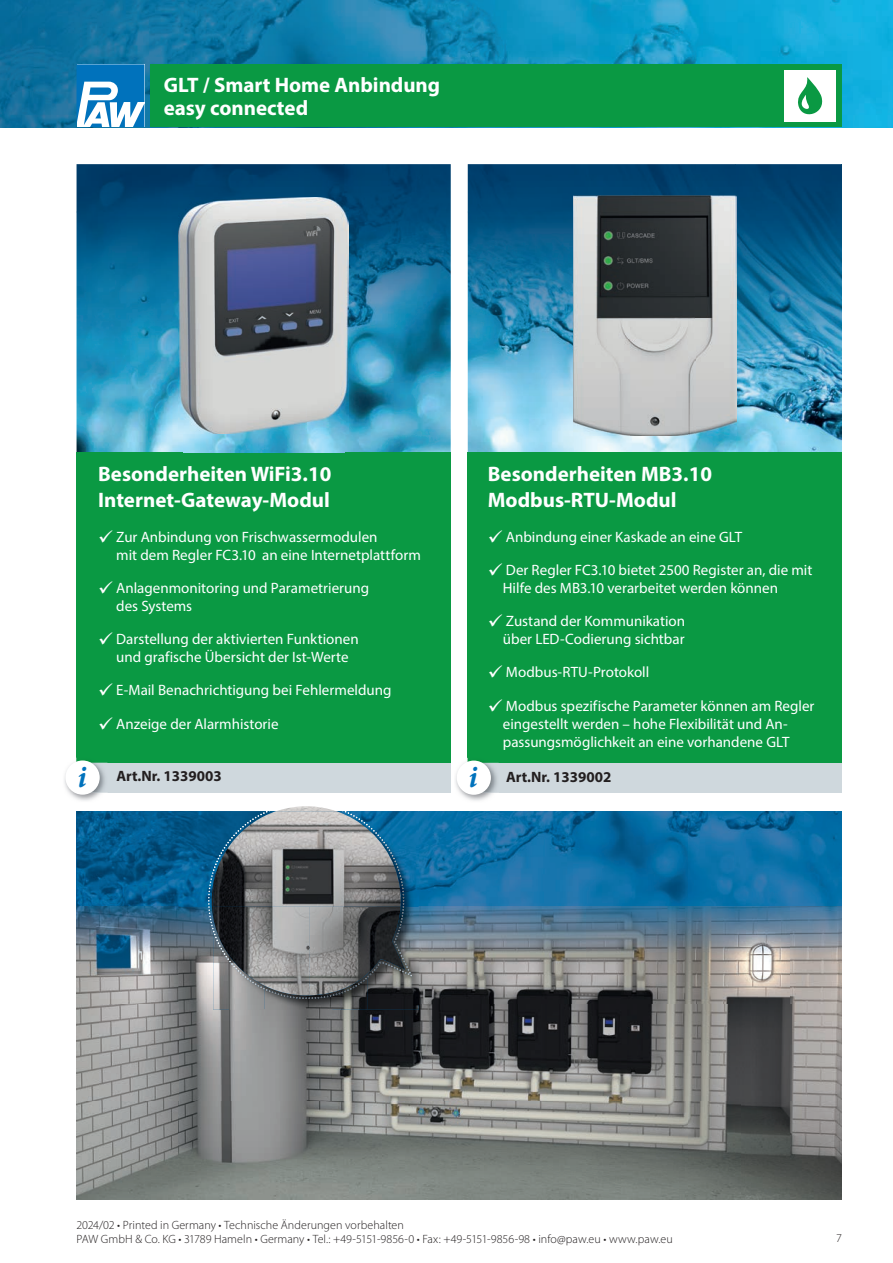
<style>
.page{position:relative;width:893px;height:1263px;background:#fff}
.page>*{position:absolute;margin:0;border:0;box-sizing:border-box;transform-origin:0 0}
.t1{font:italic 700 31.05px "Minion Pro";color:#0072bc}
.t2{font:700 21px/25.2px "Myriad Pro";color:#fff}
.t3{font:15px/18px "Myriad Pro";color:#fff}
.t4{font:700 15px "Myriad Pro";color:#231f20}
.t5{font:300 12px/13.5px "Myriad Pro";letter-spacing:.005em;color:#231f20}
</style>
<div class="page">
<img style="left:0;top:0;width:893px;height:127px">
<div style="left:151px;top:64px;width:691px;height:63px;background:#0a9943"></div>
<svg style="left:77px;top:64px;width:67px;height:63px"></svg>
<div style="left:784px;top:70px;width:52px;height:51px;background:#fff"></div>
<svg style="left:796px;top:77px;width:31px;height:45px"></svg>
<div style="left:77px;top:452px;width:374px;height:318px;background:#0a9943"></div>
<div style="left:77px;top:763px;width:374px;height:29px;background:#cfd8dd"></div>
<img style="left:344px;top:164px;width:107px;height:288px">
<img style="left:77px;top:164px;width:267px;height:48px">
<img style="left:77px;top:212px;width:106px;height:240px">
<img style="left:183px;top:434px;width:161px;height:18px">
<img style="left:179px;top:197px;width:170px;height:237px">
<img style="left:735px;top:164px;width:107px;height:288px">
<img style="left:468px;top:164px;width:267px;height:48px">
<img style="left:468px;top:212px;width:106px;height:240px">
<img style="left:574px;top:436px;width:161px;height:16px">
<img style="left:573px;top:195px;width:164px;height:241px">
<div style="left:468px;top:452px;width:374px;height:312px;background:#0a9943"></div>
<img style="left:64px;top:758px;width:43px;height:43px">
<img style="left:77px;top:758px;width:30px;height:5px">
<img style="left:93px;top:763px;width:14px;height:29px">
<div style="left:66px;top:760px;width:34px;height:35px;background:#fff;border-radius:50%"></div>
<div style="left:468px;top:763px;width:374px;height:29px;background:#cfd8dd"></div>
<img style="left:455px;top:758px;width:44px;height:43px">
<img style="left:468px;top:758px;width:31px;height:34px">
<div style="left:457px;top:760px;width:34px;height:35px;background:#fff;border-radius:50%"></div>
<img style="left:77px;top:811px;width:131px;height:96px">
<img style="left:412px;top:811px;width:430px;height:96px">
<img style="left:740px;top:1199px;width:102px;height:1px">
<img style="left:77px;top:907px;width:101px;height:292px">
<img style="left:178px;top:907px;width:51px;height:195px">
<img style="left:419px;top:907px;width:372px;height:97px">
<img style="left:791px;top:907px;width:51px;height:292px">
<img style="left:229px;top:1010px;width:103px;height:92px">
<img style="left:332px;top:1004px;width:408px;height:98px">
<img style="left:740px;top:1004px;width:51px;height:195px">
<img style="left:178px;top:1102px;width:562px;height:97px">
<img style="left:213px;top:999px;width:51px;height:11px">
<img style="left:367px;top:907px;width:52px;height:103px">
<img style="left:264px;top:999px;width:103px;height:11px">
<svg style="left:208px;top:806px;width:204px;height:193px"></svg>
<img style="left:276px;top:808px;width:60px;height:3px">
<img style="left:354px;top:819px;width:47px;height:88px">
<img style="left:213px;top:907px;width:192px;height:88px">
<h2 class="t2" style="left:164px;top:73px;width:278px;line-height:22.5px">GLT / Smart Home Anbindung easy connected</h2>
<h2 class="t2" style="left:98px;top:461px;width:235px">Besonderheiten WiFi3.10<br>Internet-Gateway-Modul</h2>
<p class="t3" style="left:116px;top:527px;width:306px;text-indent:-18px">✓ Zur Anbindung von Frischwassermodulen<br>mit dem Regler FC3.10 an eine Internetplattform</p>
<p class="t3" style="left:116px;top:578px;width:254px;text-indent:-18px">✓ Anlagenmonitoring und Parametrierung des Systems</p>
<p class="t3" style="left:98px;top:630px;width:262px;text-align:center">✓ Darstellung der aktivierten Funktionen und grafische Übersicht der Ist-Werte</p>
<p class="t3" style="left:98px;top:681px;width:295px">✓ E-Mail Benachrichtigung bei Fehlermeldung</p>
<p class="t3" style="left:98px;top:714px;width:182px">✓ Anzeige der Alarmhistorie</p>
<p class="t4" style="left:116px;top:766px;width:107px">Art.Nr. 1339003</p>
<h1 class="t1" style="left:77px;top:755px;width:11px">i</h1>
<h1 class="t1" style="left:469px;top:755px;width:11px">i</h1>
<h2 class="t2" style="left:488px;top:461px;width:226px">Besonderheiten MB3.10<br>Modbus-RTU-Modul</h2>
<p class="t3" style="left:488px;top:527px;width:256px">✓ Anbindung einer Kaskade an eine GLT</p>
<p class="t3" style="left:503px;top:560px;width:311px;text-indent:-15px">✓ Der Regler FC3.10 bietet 2500 Register an, die mit<br>Hilfe des MB3.10 verarbeitet werden können</p>
<p class="t3" style="left:488px;top:612px;width:199px;text-align:right">✓ Zustand der Kommunikation über LED-Codierung sichtbar</p>
<p class="t3" style="left:488px;top:663px;width:163px">✓ Modbus-RTU-Protokoll</p>
<p class="t3" style="left:503px;top:696px;width:313px;text-indent:-15px">✓ Modbus spezifische Parameter können am Regler eingestellt werden – hohe Flexibilität und An&shy;passungsmöglichkeit an eine vorhandene GLT</p>
<p class="t4" style="left:506px;top:767px;width:107px">Art.Nr. 1339002</p>
<p class="t5" style="left:77px;top:1218px;width:598px">2024/02 • Printed in Germany • Technische Änderungen vorbehalten<br>PAW GmbH &amp; Co. KG • 31789 Hameln • Germany • Tel.: +49-5151-9856-0 • Fax: +49-5151-9856-98 • info@paw.eu • www.paw.eu</p>
<p class="t5" style="left:836px;top:1231px;width:7px">7</p>
</div>
